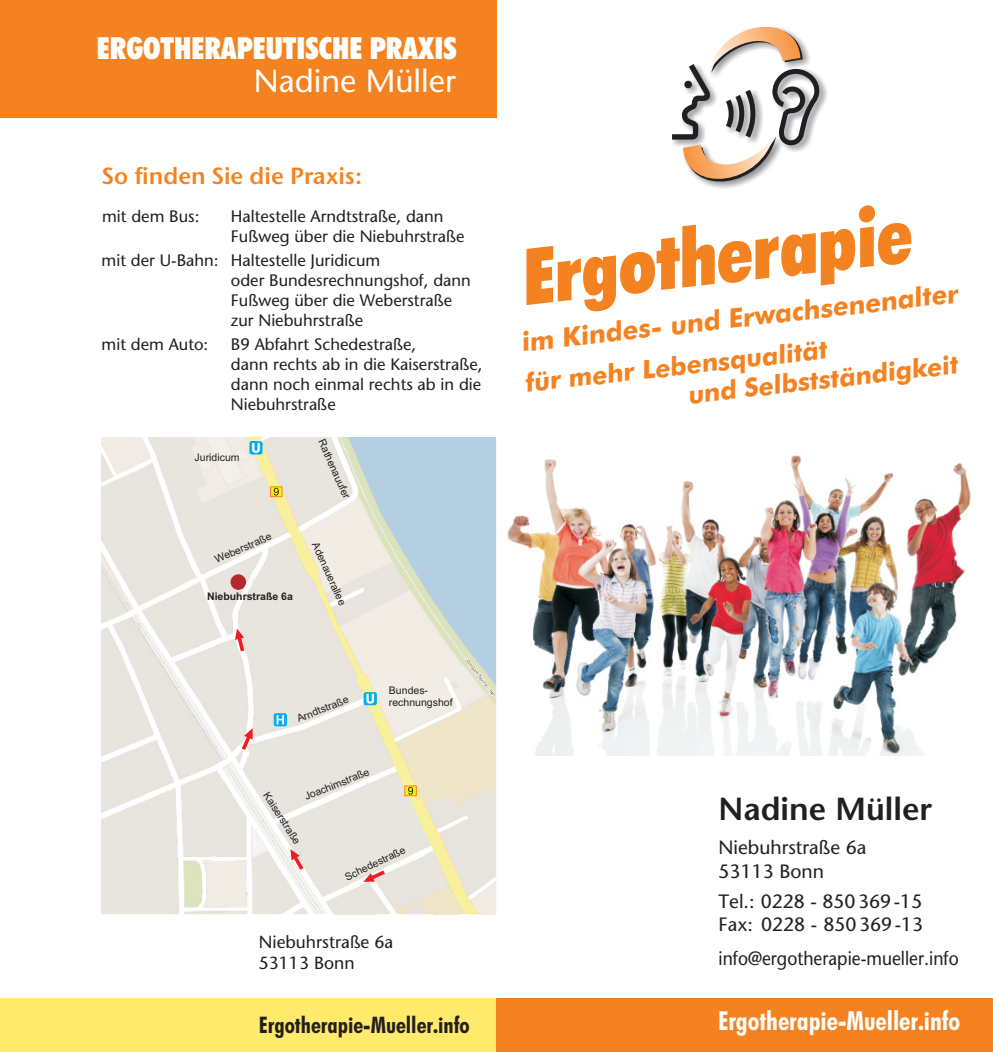
<style>
.page{position:relative;width:993px;height:1052px;background:#fff}
.page>*{position:absolute;margin:0;border:0;box-sizing:border-box;transform-origin:0 0}
.t1{font:900 condensed 78.23px "Futura BT";color:#f58220}
.t2{font:32.02px "Stone Sans";color:#fff}
.t3{font:600 31.85px "Stone Sans";color:#231f20}
.t4{font:900 condensed 30.45px "Futura BT";color:#fff}
.t5{font:500 26.6px "Futura BT";color:#f58220}
.t6{font:700 condensed 26.25px "Futura BT";color:#fff}
.t7{font:500 25.72px/28.5px "Futura BT";color:#f58220}
.t8{font:24.5px "Stone Sans Itc T Semi";color:#f58220}
.t9{font:700 condensed 22.93px "Futura BT";color:#231f20}
.t10{font:19.25px/23.3px "Stone Sans";color:#231f20}
.t11{font:19.25px "Stone Sans";color:#231f20;scale:.91 1}
.t12{font:17.5px/21.2px "Stone Sans";color:#231f20}
.t13{font:16.62px/20.1px "Stone Sans";color:#231f20}
.t14{font:10.5px/11.7px "Arial";color:#231f20}
.t15{font:700 10.5px "Arial";color:#231f20}
</style>
<div class="page">
<img style="left:496px;top:437px;width:475px;height:319px">
<img style="left:102px;top:438px;width:394px;height:476px">
<div style="left:0;top:998px;width:496px;height:54px;background:#ffea6b"></div>
<div style="left:496px;top:998px;width:496px;height:54px;background:#f58220"></div>
<div style="left:0;top:0;width:496px;height:117px;background:#f58220"></div>
<div style="left:230px;top:574px;width:16px;height:16px;background:#b7282e;border-radius:50%"></div>
<svg style="left:274px;top:713px;width:13px;height:13px"></svg>
<svg style="left:276px;top:715px;width:8px;height:9px"></svg>
<svg style="left:363px;top:692px;width:14px;height:13px"></svg>
<svg style="left:366px;top:694px;width:8px;height:9px"></svg>
<div style="left:249px;top:441px;width:13px;height:13px;background:#00aeef;border-radius:2px"></div>
<svg style="left:252px;top:443px;width:8px;height:10px"></svg>
<img style="left:819px;top:76px;width:8px;height:37px">
<svg style="left:672px;top:26px;width:147px;height:163px"></svg>
<svg style="left:270px;top:486px;width:13px;height:11px"></svg>
<svg style="left:404px;top:785px;width:13px;height:11px"></svg>
<svg style="left:363px;top:870px;width:22px;height:12px"></svg>
<svg style="left:290px;top:849px;width:13px;height:21px"></svg>
<svg style="left:242px;top:728px;width:10px;height:22px"></svg>
<svg style="left:235px;top:628px;width:9px;height:23px"></svg>
<h3 class="t4" style="left:97px;top:36px;width:361px">ERGOTHERAPEUTISCHE PRAXIS</h3>
<h2 class="t2" style="left:254px;top:67px;width:204px">Nadine Müller</h2>
<h3 class="t8" style="left:102px;top:162px;width:262px">So finden Sie die Praxis:</h3>
<p class="t13" style="left:102px;top:208px;width:99px">mit dem Bus:</p>
<p class="t13" style="left:231px;top:208px;width:235px">Haltestelle Arndtstraße, dann<br>Fußweg über die Niebuhrstraße</p>
<p class="t13" style="left:231px;top:251px;width:241px;text-indent:-129px">mit der U-Bahn: Haltestelle Juridicum<br>oder Bundesrechnungshof, dann<br>Fußweg über die Weberstraße zur Niebuhrstraße</p>
<p class="t13" style="left:102px;top:336px;width:108px">mit dem Auto:</p>
<p class="t13" style="left:231px;top:336px;width:253px">B9 Abfahrt Schedestraße,<br>dann rechts ab in die Kaiserstraße, dann noch einmal rechts ab in die<br>Niebuhrstraße</p>
<p class="t14" style="left:326px;top:438px;width:65px;rotate:66deg">Rathenauufer</p>
<p class="t14" style="left:194px;top:452px;width:46px">Juridicum</p>
<p class="t14" style="left:213px;top:555px;width:62px;rotate:-24deg">Weberstraße</p>
<p class="t15" style="left:207px;top:593px;width:87px">Niebuhrstraße 6a</p>
<p class="t14" style="left:320px;top:540px;width:69px;rotate:66deg">Adenauerallee</p>
<p class="t14" style="left:295px;top:714px;width:56px;rotate:-22deg">Arndtstraße</p>
<p class="t14" style="left:303px;top:792px;width:70px;rotate:-22deg">Joachimstraße</p>
<p class="t14" style="left:270px;top:790px;width:61px;rotate:57deg">Kaiserstraße</p>
<p class="t14" style="left:389px;top:685px;width:65px">Bundes&shy;rechnungshof</p>
<p class="t14" style="left:343px;top:872px;width:67px;rotate:-25deg">Schedestraße</p>
<p class="t12" style="left:259px;top:933px;width:136px">Niebuhrstraße 6a<br>53113 Bonn</p>
<h3 class="t9" style="left:259px;top:1015px;width:212px">Ergotherapie-Mueller.info</h3>
<h1 class="t1" style="left:517px;top:245px;width:393px;rotate:-6deg">Ergotherapie</h1>
<h3 class="t5" style="left:520px;top:330px;width:440px;rotate:-6deg">im Kindes- und Erwachsenenalter</h3>
<h3 class="t7" style="left:683px;top:353px;width:273px;text-indent:-161px;rotate:-6deg">für mehr Lebensqualität<br>und Selbstständigkeit</h3>
<h3 class="t3" style="left:718px;top:794px;width:215px">Nadine Müller</h3>
<p class="t10" style="left:718px;top:838px;width:149px">Niebuhrstraße 6a<br>53113 Bonn</p>
<p class="t10" style="left:718px;top:891px;width:206px">Tel.: 0228 - 850369-15<br>Fax: 0228 - 850369-13</p>
<p class="t11" style="left:718px;top:949px;width:265px">info@ergotherapie-mueller.info</p>
<h3 class="t6" style="left:717px;top:1010px;width:243px">Ergotherapie-Mueller.info</h3>
</div>
